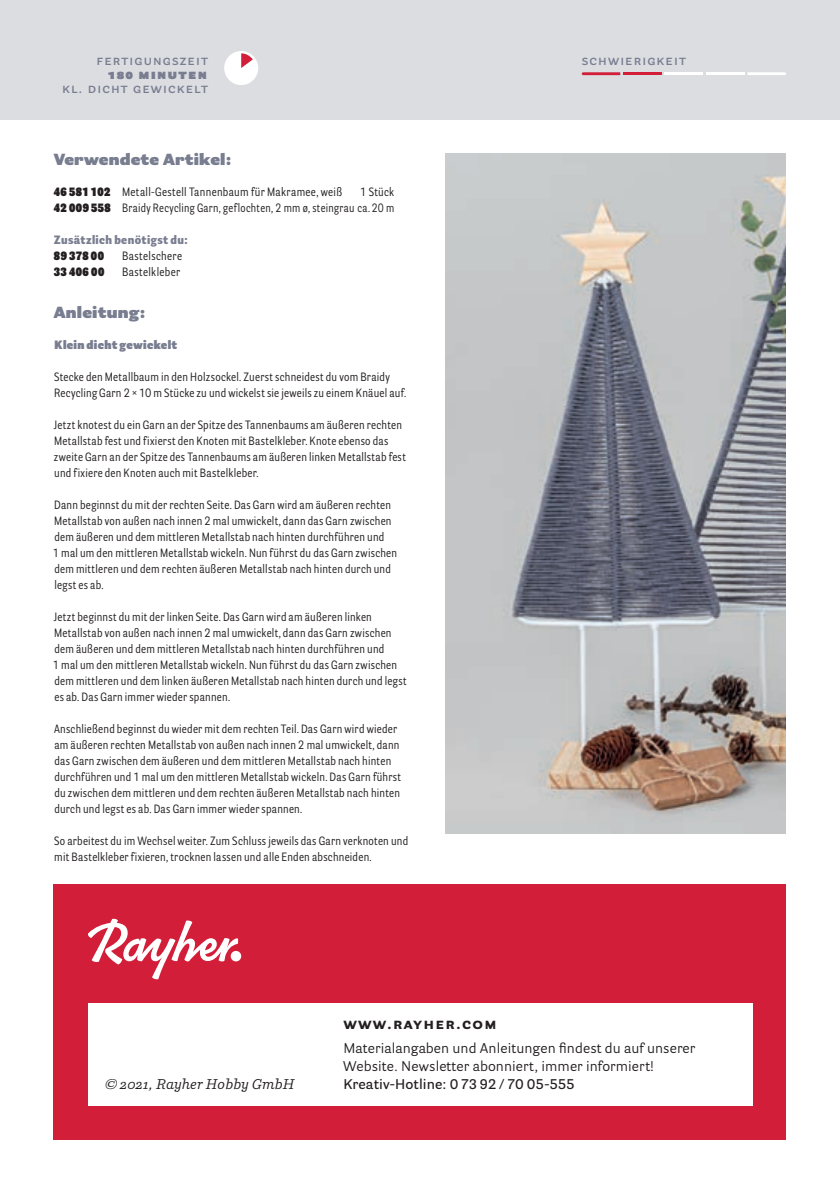
<style>
.page{position:relative;width:840px;height:1191px;background:#fff}
.page>*{position:absolute;margin:0;border:0;box-sizing:border-box;transform-origin:0 0}
.t1{font:900 16px "Parry Grotesque Pro";letter-spacing:.01em;color:#787d90}
.t2{font:700 16px "Parry Grotesque Pro";letter-spacing:.08em;color:#231f20}
.t3{font:14px/18px "Parry Grotesque Pro";letter-spacing:.005em;color:#231f20}
.t4{font:600 14px "Parry Grotesque Pro";letter-spacing:.08em;color:#787d90}
.t5{font:600 14px "Parry Grotesque Pro";letter-spacing:.005em;color:#231f20}
.t6{font:italic 14px "Parry Pro";letter-spacing:.01em;color:#231f20}
.t7{font:900 14px "Parry Grotesque Pro";letter-spacing:.08em;color:#787d90}
.t8{font:12px/16px "Parry Grot Con Pro";letter-spacing:.025em;color:#231f20}
.t9{font:900 12px "Parry Grot Con Pro";letter-spacing:.03em;color:#787d90}
.t10{font:900 12px "Parry Grot Con Pro";letter-spacing:.025em;color:#787d90}
.t11{font:900 12px "Parry Grot Con Pro";letter-spacing:.04em;color:#231f20}
.s1{font-weight:900}
</style>
<div class="page">
<div style="left:54px;top:884px;width:731px;height:256px;background:#d21e38"></div>
<div style="left:88px;top:1003px;width:663px;height:103px;background:#fff"></div>
<div style="left:0;top:0;width:839px;height:119px;background:#dbdde1"></div>
<svg style="left:88px;top:918px;width:150px;height:61px"></svg>
<div style="left:230px;top:951px;width:11px;height:10px;background:#fff;border-radius:50%"></div>
<div style="left:224px;top:51px;width:34px;height:34px;background:#fff;border-radius:50%"></div>
<svg style="left:241px;top:53px;width:12px;height:15px"></svg>
<svg style="left:581px;top:72px;width:39px;height:3px"></svg>
<hr style="left:622px;top:72px;width:39px;height:3px;background:#d21e38">
<hr style="left:664px;top:72px;width:38px;height:3px;background:#fff">
<hr style="left:705px;top:72px;width:39px;height:3px;background:#fff">
<svg style="left:747px;top:72px;width:38px;height:3px"></svg>
<img style="left:445px;top:153px;width:340px;height:680px">
<p class="t4" style="left:96px;top:50px;width:111px">fertigungszeit</p>
<p class="t4" style="left:581px;top:50px;width:104px">schwierigkeit</p>
<p class="t7" style="left:108px;top:63px;width:100px">180 minuten</p>
<p class="t4" style="left:62px;top:78px;width:146px">kl. dicht gewickelt</p>
<h1 class="t1" style="left:54px;top:148px;width:179px">Verwendete Artikel:</h1>
<p class="t8" style="left:54px;top:184px;width:341px;text-align:right">1 Stück<br><span class="s1">42 009 558</span> Braidy Recycling Garn, geflochten, 2 mm ø, steingrau ca.20 m</p>
<p class="t9" style="left:54px;top:231px;width:135px">Zusätzlich benötigst du:</p>
<p class="t11" style="left:54px;top:247px;width:52px">89 378 00</p>
<p class="t8" style="left:122px;top:248px;width:61px">Bastelschere</p>
<p class="t11" style="left:54px;top:263px;width:52px">33 406 00</p>
<p class="t8" style="left:122px;top:264px;width:60px">Bastelkleber</p>
<h1 class="t1" style="left:54px;top:301px;width:93px">Anleitung:</h1>
<p class="t8" style="left:54px;top:184px;width:289px"><span class="s1">46 581 102</span> Metall-Gestell Tannenbaum für Makramee, weiß</p>
<p class="t10" style="left:55px;top:336px;width:124px">Klein dicht gewickelt</p>
<p class="t8" style="left:54px;top:369px;width:353px">Stecke den Metallbaum in den Holzsockel. Zuerst schneidest du vom Braidy<br>Recycling Garn 2 × 10 m Stücke zu und wickelst sie jeweils zu einem Knäuel auf.</p>
<p class="t8" style="left:54px;top:417px;width:353px">Jetzt knotest du ein Garn an der Spitze des Tannenbaums am äußeren rechten Metallstab fest und fixierst den Knoten mit Bastelkleber. Knote ebenso das zweite Garn an der Spitze des Tannenbaums am äußeren linken Metallstab fest und fixiere den Knoten auch mit Bastelkleber.</p>
<p class="t8" style="left:53px;top:497px;width:345px">Dann beginnst du mit der rechten Seite. Das Garn wird am äußeren rechten Metallstab von außen nach innen 2 mal umwickelt, dann das Garn zwischen dem äußeren und dem mittleren Metallstab nach hinten durchführen und<br>1 mal um den mittleren Metallstab wickeln. Nun führst du das Garn zwischen dem mittleren und dem rechten äußeren Metallstab nach hinten durch und legst es ab.</p>
<p class="t8" style="left:53px;top:609px;width:355px">Jetzt beginnst du mit der linken Seite. Das Garn wird am äußeren linken Metallstab von außen nach innen 2 mal umwickelt, dann das Garn zwischen dem äußeren und dem mittleren Metallstab nach hinten durchführen und<br>1 mal um den mittleren Metallstab wickeln. Nun führst du das Garn zwischen dem mittleren und dem linken äußeren Metallstab nach hinten durch und legst es ab. Das Garn immer wieder spannen.</p>
<p class="t8" style="left:54px;top:721px;width:348px">Anschließend beginnst du wieder mit dem rechten Teil. Das Garn wird wieder am äußeren rechten Metallstab von außen nach innen 2 mal umwickelt, dann das Garn zwischen dem äußeren und dem mittleren Metallstab nach hinten durchführen und 1 mal um den mittleren Metallstab wickeln. Das Garn führst du zwischen dem mittleren und dem rechten äußeren Metallstab nach hinten durch und legst es ab. Das Garn immer wieder spannen.</p>
<p class="t8" style="left:54px;top:833px;width:355px">So arbeitest du im Wechsel weiter. Zum Schluss jeweils das Garn verknoten und mit Bastelkleber fixieren, trocknen lassen und alle Enden abschneiden.</p>
<p class="t6" style="left:105px;top:1074px;width:191px">© 2021, Rayher Hobby GmbH</p>
<h1 class="t2" style="left:343px;top:1012px;width:155px">www.rayher.com</h1>
<p class="t3" style="left:343px;top:1038px;width:353px">Materialangaben und Anleitungen findest du auf unserer<br>Website. Newsletter abonniert, immer informiert!</p>
<p class="t5" style="left:343px;top:1074px;width:232px">Kreativ-Hotline: 0 73 92 / 70 05-555</p>
</div>
